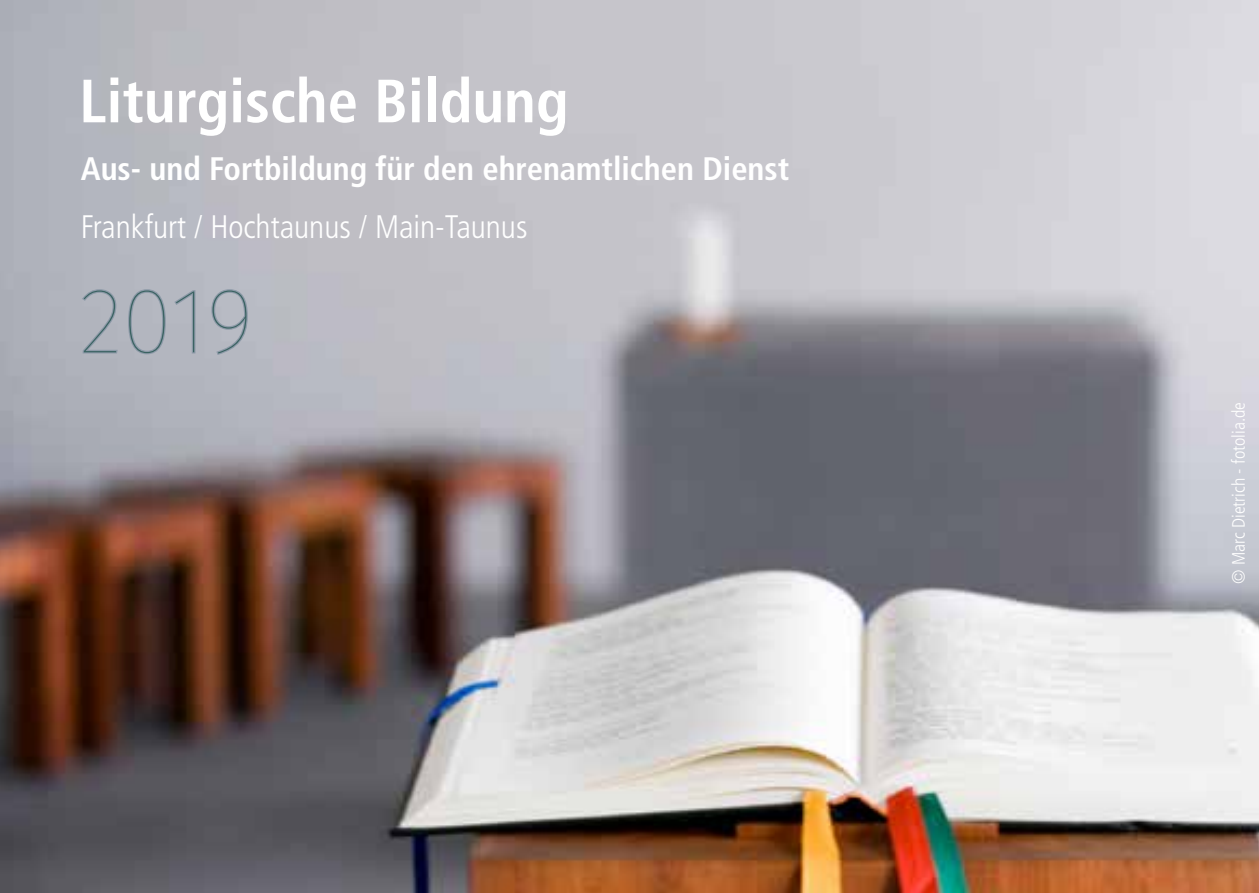
<style>
.page{position:relative;width:1259px;height:893px;background:#fff}
.page>*{position:absolute;margin:0;border:0;box-sizing:border-box;transform-origin:0 0}
.t1{font:92.1px "Fira Sans Hair";color:#3b6362}
.t2{font:700 condensed 60.9px "Frutiger LT Pro";color:#fff}
.t3{font:700 condensed 32.7px "Frutiger LT Pro";color:#fff}
.t4{font:300 condensed 32.7px "Frutiger LT Pro";color:#fff}
.t5{font:300 condensed 18px "Frutiger LT Pro";color:#fff}
</style>
<div class="page">
<img style="left:0;top:0;width:1259px;height:893px">
<svg style="left:80px;top:288px;width:39px;height:67px;background:#aaafb9"></svg>
<svg style="left:127px;top:288px;width:40px;height:68px;background:#aaafba"></svg>
<svg style="left:173px;top:289px;width:24px;height:66px;background:#acb1bb"></svg>
<svg style="left:210px;top:288px;width:39px;height:68px;background:#adb2bc"></svg>
<h2 class="t2" style="left:79px;top:65px;width:491px">Liturgische Bildung</h2>
<p class="t3" style="left:81px;top:149px;width:710px">Aus- und Fortbildung für den ehrenamtlichen Dienst</p>
<p class="t4" style="left:81px;top:208px;width:448px">Frankfurt / Hochtaunus / Main-Taunus</p>
<h1 class="t1" style="left:79px;top:256px;width:175px">2019</h1>
<p class="t5" style="left:1228px;top:584px;width:184px;rotate:-90deg">© Marc Dietrich - fotolia.de</p>
</div>
